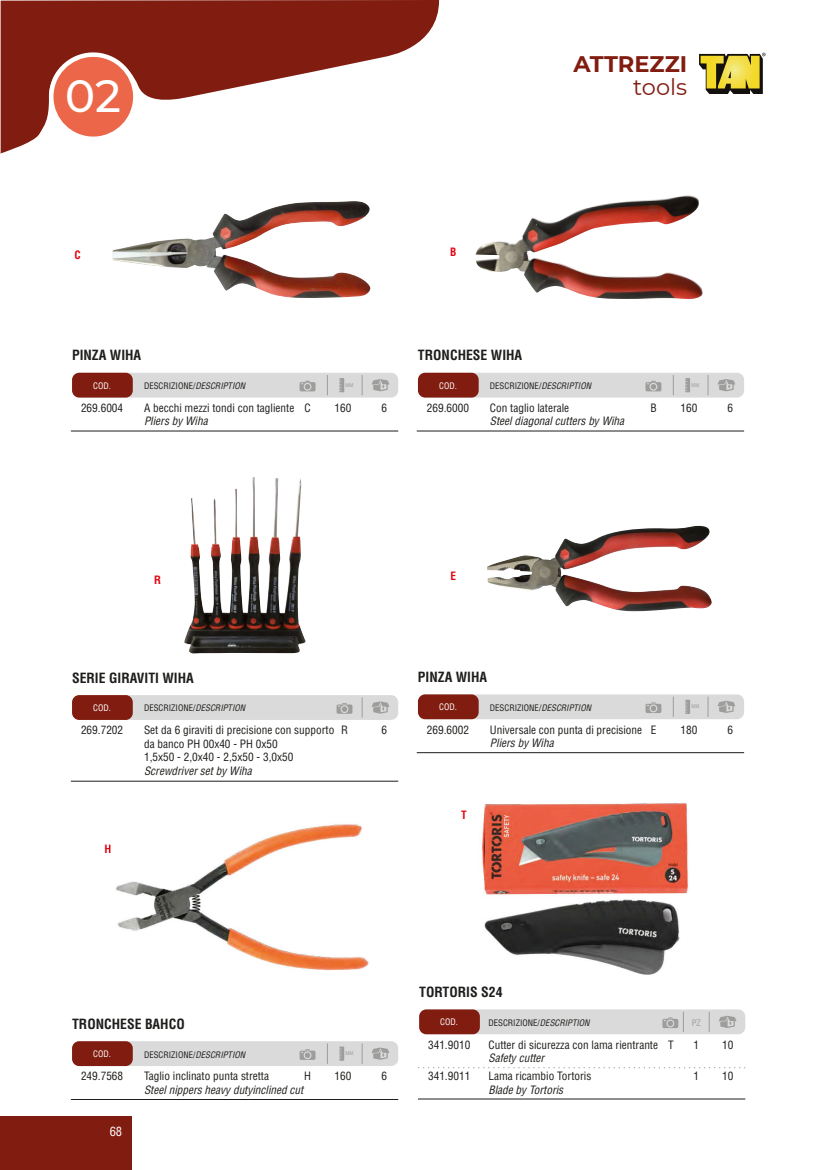
<style>
.page{position:relative;width:815px;height:1170px;background:#fff}
.page>*{position:absolute;margin:0;border:0;box-sizing:border-box;transform-origin:0 0}
.t1{font:500 45px "Montserrat";color:#fff}
.t2{font:700 22.5px "Montserrat";color:#811c10}
.t3{font:22.5px "Montserrat";color:#811c10}
.t4{font:700 condensed 13.75px "Helvetica";color:#1d1d1b}
.t5{font:condensed 12.5px "Helvetica";color:#fff}
.t6{font:condensed 11.25px/13.5px "Helvetica";color:#1d1d1b}
.t7{font:italic condensed 11.25px "Helvetica";color:#1d1d1b}
.t8{font:700 condensed 11.25px "Helvetica";color:#e30613}
.t9{font:condensed 8.75px "Helvetica";color:#1d1d1b}
.t10{font:condensed 8.75px "Helvetica";color:#fff}
.t11{font:condensed 8.75px "Helvetica";color:#9d9d9c}
.t12{font:condensed 5px "Helvetica";color:#9d9d9c}
.s1{font-style:italic}
</style>
<div class="page">
<svg style="left:0;top:0;width:439px;height:153px;fill:#811c10"></svg>
<svg style="left:45px;top:49px;width:96px;height:96px"></svg>
<svg style="left:699px;top:53px;width:67px;height:41px;background:#b3a54b"></svg>
<div style="left:0;top:1116px;width:131px;height:53px;background:#811c10"></div>
<hr style="left:417px;top:430px;width:327px;height:1px;background:#1d1d1b">
<hr style="left:71px;top:430px;width:327px;height:1px;background:#1d1d1b">
<hr style="left:417px;top:752px;width:327px;height:1px;background:#1d1d1b">
<hr style="left:71px;top:1099px;width:327px;height:1px;background:#1d1d1b">
<hr style="left:71px;top:780px;width:327px;height:1px;background:#1d1d1b">
<div style="left:419px;top:373px;width:325px;height:24px;background:#dadada;border-radius:7px"></div>
<div style="left:73px;top:373px;width:325px;height:24px;background:#dadada;border-radius:7px"></div>
<div style="left:419px;top:694px;width:325px;height:25px;background:#dadada;border-radius:7px"></div>
<div style="left:73px;top:1041px;width:325px;height:24px;background:#dadada;border-radius:7px"></div>
<div style="left:73px;top:695px;width:325px;height:25px;background:#dadada;border-radius:7px"></div>
<div style="left:418px;top:373px;width:61px;height:24px;background:#811c10;border-radius:7px"></div>
<div style="left:72px;top:373px;width:61px;height:24px;background:#811c10;border-radius:7px"></div>
<div style="left:418px;top:694px;width:61px;height:25px;background:#811c10;border-radius:7px"></div>
<div style="left:72px;top:1041px;width:61px;height:24px;background:#811c10;border-radius:7px"></div>
<div style="left:72px;top:695px;width:61px;height:25px;background:#811c10;border-radius:7px"></div>
<svg style="left:645px;top:381px;width:16px;height:10px"></svg>
<svg style="left:300px;top:381px;width:16px;height:10px"></svg>
<svg style="left:645px;top:702px;width:16px;height:11px"></svg>
<svg style="left:300px;top:1049px;width:16px;height:10px"></svg>
<svg style="left:337px;top:703px;width:15px;height:10px"></svg>
<svg style="left:717px;top:379px;width:18px;height:12px"></svg>
<svg style="left:372px;top:379px;width:17px;height:12px"></svg>
<svg style="left:717px;top:700px;width:18px;height:13px"></svg>
<svg style="left:372px;top:1047px;width:17px;height:12px"></svg>
<svg style="left:372px;top:701px;width:17px;height:12px"></svg>
<svg style="left:708px;top:375px;width:1px;height:20px"></svg>
<svg style="left:362px;top:375px;width:1px;height:20px"></svg>
<svg style="left:708px;top:696px;width:1px;height:21px"></svg>
<svg style="left:362px;top:1043px;width:1px;height:20px"></svg>
<svg style="left:362px;top:697px;width:1px;height:20px"></svg>
<svg style="left:673px;top:375px;width:1px;height:20px"></svg>
<svg style="left:327px;top:375px;width:1px;height:20px"></svg>
<svg style="left:673px;top:696px;width:1px;height:21px"></svg>
<svg style="left:327px;top:1043px;width:1px;height:20px"></svg>
<svg style="left:685px;top:378px;width:5px;height:14px"></svg>
<svg style="left:339px;top:378px;width:5px;height:14px"></svg>
<svg style="left:685px;top:699px;width:5px;height:15px"></svg>
<svg style="left:339px;top:1046px;width:5px;height:14px"></svg>
<img style="left:475px;top:197px;width:228px;height:102px">
<img style="left:112px;top:201px;width:258px;height:97px">
<img style="left:487px;top:526px;width:225px;height:85px">
<img style="left:189px;top:477px;width:64px;height:151px">
<img style="left:109px;top:824px;width:260px;height:147px">
<svg style="left:107px;top:844px;width:3px;height:9px"></svg>
<img style="left:482px;top:803px;width:206px;height:172px">
<svg style="left:418px;top:1067px;width:327px;height:1px"></svg>
<hr style="left:418px;top:1098px;width:327px;height:1px;background:#1d1d1b">
<div style="left:420px;top:1009px;width:325px;height:25px;background:#dadada;border-radius:7px"></div>
<div style="left:419px;top:1009px;width:61px;height:25px;background:#811c10;border-radius:7px"></div>
<svg style="left:719px;top:1015px;width:17px;height:12px"></svg>
<svg style="left:709px;top:1011px;width:1px;height:20px"></svg>
<svg style="left:662px;top:1011px;width:22px;height:20px"></svg>
<h1 class="t1" style="left:65px;top:65px;width:57px">02</h1>
<h2 class="t2" style="left:573px;top:48px;width:115px">ATTREZZI</h2>
<h2 class="t3" style="left:633px;top:71px;width:55px">tools</h2>
<p class="t8" style="left:74px;top:247px;width:8px">C</p>
<p class="t8" style="left:450px;top:245px;width:8px">B</p>
<p class="t4" style="left:72px;top:346px;width:71px">PINZA WIHA</p>
<p class="t4" style="left:418px;top:346px;width:106px">TRONCHESE WIHA</p>
<p class="t10" style="left:93px;top:380px;width:19px">COD.</p>
<p class="t10" style="left:439px;top:380px;width:19px">COD.</p>
<p class="t9" style="left:144px;top:380px;width:103px">DESCRIZIONE/<span class="s1">DESCRIPTION</span></p>
<p class="t9" style="left:490px;top:380px;width:103px">DESCRIZIONE/<span class="s1">DESCRIPTION</span></p>
<p class="t12" style="left:346px;top:381px;width:9px">MM</p>
<p class="t12" style="left:692px;top:381px;width:9px">MM</p>
<p class="t6" style="left:304px;top:401px;width:8px">C</p>
<p class="t6" style="left:650px;top:401px;width:8px">B</p>
<p class="t6" style="left:490px;top:401px;width:81px">Con taglio laterale</p>
<p class="t7" style="left:490px;top:414px;width:136px">Steel diagonal cutters by Wiha</p>
<p class="t6" style="left:144px;top:401px;width:152px">A becchi mezzi tondi con tagliente</p>
<p class="t7" style="left:144px;top:414px;width:65px">Pliers by Wiha</p>
<p class="t6" style="left:335px;top:401px;width:18px">160</p>
<p class="t6" style="left:680px;top:401px;width:18px">160</p>
<p class="t6" style="left:81px;top:401px;width:44px">269.6004</p>
<p class="t6" style="left:427px;top:401px;width:44px">269.6000</p>
<p class="t6" style="left:381px;top:401px;width:7px">6</p>
<p class="t6" style="left:727px;top:401px;width:7px">6</p>
<p class="t8" style="left:154px;top:573px;width:8px">R</p>
<p class="t8" style="left:451px;top:569px;width:7px">E</p>
<p class="t4" style="left:72px;top:669px;width:123px">SERIE GIRAVITI WIHA</p>
<p class="t4" style="left:418px;top:668px;width:71px">PINZA WIHA</p>
<p class="t10" style="left:93px;top:702px;width:19px">COD.</p>
<p class="t9" style="left:144px;top:702px;width:103px">DESCRIZIONE/<span class="s1">DESCRIPTION</span></p>
<p class="t10" style="left:439px;top:701px;width:19px">COD.</p>
<p class="t9" style="left:490px;top:702px;width:103px">DESCRIZIONE/<span class="s1">DESCRIPTION</span></p>
<p class="t12" style="left:692px;top:703px;width:9px">MM</p>
<p class="t6" style="left:81px;top:723px;width:44px">269.7202</p>
<p class="t6" style="left:144px;top:723px;width:192px">Set da 6 giraviti di precisione con supporto da banco PH 00x40 - PH 0x50<br>1,5x50 - 2,0x40 - 2,5x50 - 3,0x50</p>
<p class="t7" style="left:144px;top:763px;width:109px">Screwdriver set by Wiha</p>
<p class="t6" style="left:341px;top:723px;width:8px">R</p>
<p class="t6" style="left:381px;top:723px;width:7px">6</p>
<p class="t6" style="left:427px;top:722px;width:44px">269.6002</p>
<p class="t6" style="left:490px;top:722px;width:154px">Universale con punta di precisione</p>
<p class="t7" style="left:490px;top:735px;width:65px">Pliers by Wiha</p>
<p class="t6" style="left:651px;top:722px;width:7px">E</p>
<p class="t6" style="left:680px;top:722px;width:18px">180</p>
<p class="t6" style="left:727px;top:722px;width:7px">6</p>
<p class="t8" style="left:461px;top:807px;width:7px">T</p>
<p class="t8" style="left:104px;top:841px;width:8px">H</p>
<p class="t4" style="left:72px;top:1014px;width:114px">TRONCHESE BAHCO</p>
<p class="t4" style="left:419px;top:983px;width:85px">TORTORIS S24</p>
<p class="t10" style="left:440px;top:1016px;width:19px">COD.</p>
<p class="t9" style="left:488px;top:1017px;width:103px">DESCRIZIONE/<span class="s1">DESCRIPTION</span></p>
<p class="t11" style="left:692px;top:1016px;width:11px">PZ</p>
<p class="t10" style="left:93px;top:1048px;width:19px">COD.</p>
<p class="t6" style="left:81px;top:1069px;width:44px">249.7568</p>
<p class="t9" style="left:144px;top:1048px;width:103px">DESCRIZIONE/<span class="s1">DESCRIPTION</span></p>
<p class="t6" style="left:144px;top:1069px;width:127px">Taglio inclinato punta stretta</p>
<p class="t7" style="left:144px;top:1082px;width:161px">Steel nippers heavy dutyinclined cut</p>
<p class="t6" style="left:304px;top:1069px;width:8px">H</p>
<p class="t12" style="left:346px;top:1050px;width:9px">MM</p>
<p class="t6" style="left:335px;top:1069px;width:18px">160</p>
<p class="t6" style="left:381px;top:1069px;width:7px">6</p>
<p class="t6" style="left:428px;top:1037px;width:44px">341.9010</p>
<p class="t6" style="left:428px;top:1068px;width:44px">341.9011</p>
<p class="t6" style="left:488px;top:1037px;width:171px">Cutter di sicurezza con lama rientrante</p>
<p class="t7" style="left:488px;top:1050px;width:57px">Safety cutter</p>
<p class="t6" style="left:488px;top:1068px;width:104px">Lama ricambio Tortoris</p>
<p class="t7" style="left:488px;top:1082px;width:76px">Blade by Tortoris</p>
<p class="t6" style="left:668px;top:1037px;width:7px">T</p>
<p class="t6" style="left:693px;top:1037px;width:7px">1</p>
<p class="t6" style="left:693px;top:1068px;width:7px">1</p>
<p class="t6" style="left:722px;top:1037px;width:13px">10</p>
<p class="t6" style="left:722px;top:1068px;width:13px">10</p>
<p class="t5" style="left:110px;top:1123px;width:14px">68</p>
</div>
